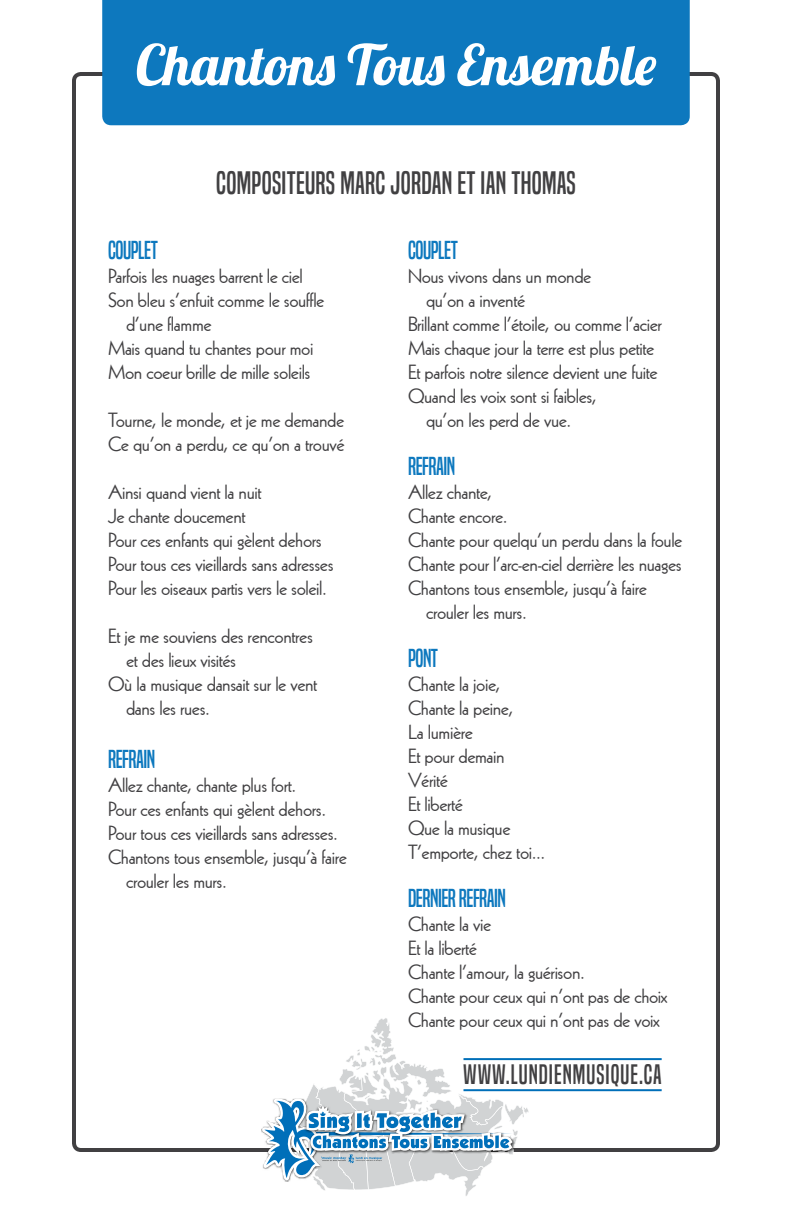
<style>
.page{position:relative;width:792px;height:1224px;background:#fff}
.page>*{position:absolute;margin:0;border:0;box-sizing:border-box;transform-origin:0 0}
.t1{font:56px "Lobster 1.4";color:#fff}
.t2{font:30px "Built Titling Rg";letter-spacing:.01em;color:#414042}
.t3{font:26px "Built Titling Rg";letter-spacing:.04em;color:#414042}
.t4{font:24px "Built Titling Rg";letter-spacing:-.02em;color:#0d78be}
.t5{font:20px/24px "Kabel";letter-spacing:-.02em;color:#414042}
</style>
<div class="page">
<svg style="left:262px;top:1018px;width:268px;height:178px"></svg>
<div style="left:102px;top:0;width:588px;height:125px;background:#0d78be"></div>
<hr style="left:464px;top:1058px;width:198px;height:2px;background:#006fb9">
<hr style="left:464px;top:1089px;width:198px;height:2px;background:#006fb9">
<h1 class="t1" style="left:136px;top:29px;width:522px">Chantons Tous Ensemble</h1>
<h2 class="t2" style="left:216px;top:165px;width:361px">COMPOSITEURS MARC JORDAN ET IAN THOMAS</h2>
<p class="t4" style="left:108px;top:236px;width:51px">COUPLET</p>
<p class="t5" style="left:108px;top:264px;width:197px">Parfois les nuages barrent le ciel</p>
<p class="t5" style="left:108px;top:288px;width:218px">Son bleu s’enfuit comme le souffle</p>
<p class="t5" style="left:126px;top:312px;width:87px">d’une flamme</p>
<p class="t5" style="left:108px;top:336px;width:207px">Mais quand tu chantes pour moi</p>
<p class="t5" style="left:108px;top:360px;width:204px">Mon coeur brille de mille soleils</p>
<p class="t5" style="left:108px;top:408px;width:238px">Tourne, le monde, et je me demande<br>Ce qu’on a perdu, ce qu’on a trouvé</p>
<p class="t5" style="left:108px;top:480px;width:227px">Ainsi quand vient la nuit<br>Je chante doucement<br>Pour ces enfants qui gèlent dehors<br>Pour tous ces vieillards sans adresses<br>Pour les oiseaux partis vers le soleil.</p>
<p class="t5" style="left:108px;top:624px;width:206px">Et je me souviens des rencontres</p>
<p class="t5" style="left:126px;top:648px;width:112px">et des lieux visités</p>
<p class="t5" style="left:108px;top:672px;width:211px">Où la musique dansait sur le vent</p>
<p class="t5" style="left:126px;top:696px;width:86px">dans les rues.</p>
<p class="t4" style="left:108px;top:745px;width:49px">REFRAIN</p>
<p class="t5" style="left:108px;top:773px;width:190px">Allez chante, chante plus fort.</p>
<p class="t5" style="left:108px;top:797px;width:220px">Pour ces enfants qui gèlent dehors.</p>
<p class="t5" style="left:108px;top:821px;width:232px">Pour tous ces vieillards sans adresses.</p>
<p class="t5" style="left:108px;top:845px;width:240px">Chantons tous ensemble, jusqu’à faire</p>
<p class="t5" style="left:126px;top:869px;width:102px">crouler les murs.</p>
<p class="t4" style="left:408px;top:236px;width:51px">COUPLET</p>
<p class="t5" style="left:408px;top:264px;width:185px">Nous vivons dans un monde</p>
<p class="t5" style="left:426px;top:288px;width:101px">qu’on a inventé</p>
<p class="t5" style="left:408px;top:312px;width:256px">Brillant comme l’étoile, ou comme l’acier</p>
<p class="t5" style="left:408px;top:336px;width:248px">Mais chaque jour la terre est plus petite</p>
<p class="t5" style="left:408px;top:360px;width:251px">Et parfois notre silence devient une fuite</p>
<p class="t5" style="left:408px;top:384px;width:190px">Quand les voix sont si faibles,</p>
<p class="t5" style="left:426px;top:408px;width:147px">qu’on les perd de vue.</p>
<p class="t4" style="left:408px;top:452px;width:49px">REFRAIN</p>
<p class="t5" style="left:408px;top:480px;width:86px">Allez chante,</p>
<p class="t5" style="left:408px;top:504px;width:101px">Chante encore.</p>
<p class="t5" style="left:408px;top:528px;width:276px">Chante pour quelqu’un perdu dans la foule</p>
<p class="t5" style="left:408px;top:552px;width:275px">Chante pour l’arc-en-ciel derrière les nuages</p>
<p class="t5" style="left:408px;top:576px;width:240px">Chantons tous ensemble, jusqu’à faire</p>
<p class="t5" style="left:426px;top:600px;width:102px">crouler les murs.</p>
<p class="t4" style="left:408px;top:644px;width:32px">PONT</p>
<p class="t5" style="left:408px;top:672px;width:139px">Chante la joie,<br>Chante la peine,<br>La lumière<br>Et pour demain<br>Vérité<br>Et liberté<br>Que la musique<br>T’emporte, chez toi...</p>
<p class="t4" style="left:408px;top:884px;width:100px">DERNIER REFRAIN</p>
<p class="t5" style="left:408px;top:912px;width:261px">Chante la vie<br>Et la liberté<br>Chante l’amour, la guérison.<br>Chante pour ceux qui n’ont pas de choix<br>Chante pour ceux qui n’ont pas de voix</p>
<h3 class="t3" style="left:463px;top:1059px;width:200px">WWW.LUNDIENMUSIQUE.CA</h3>
</div>
